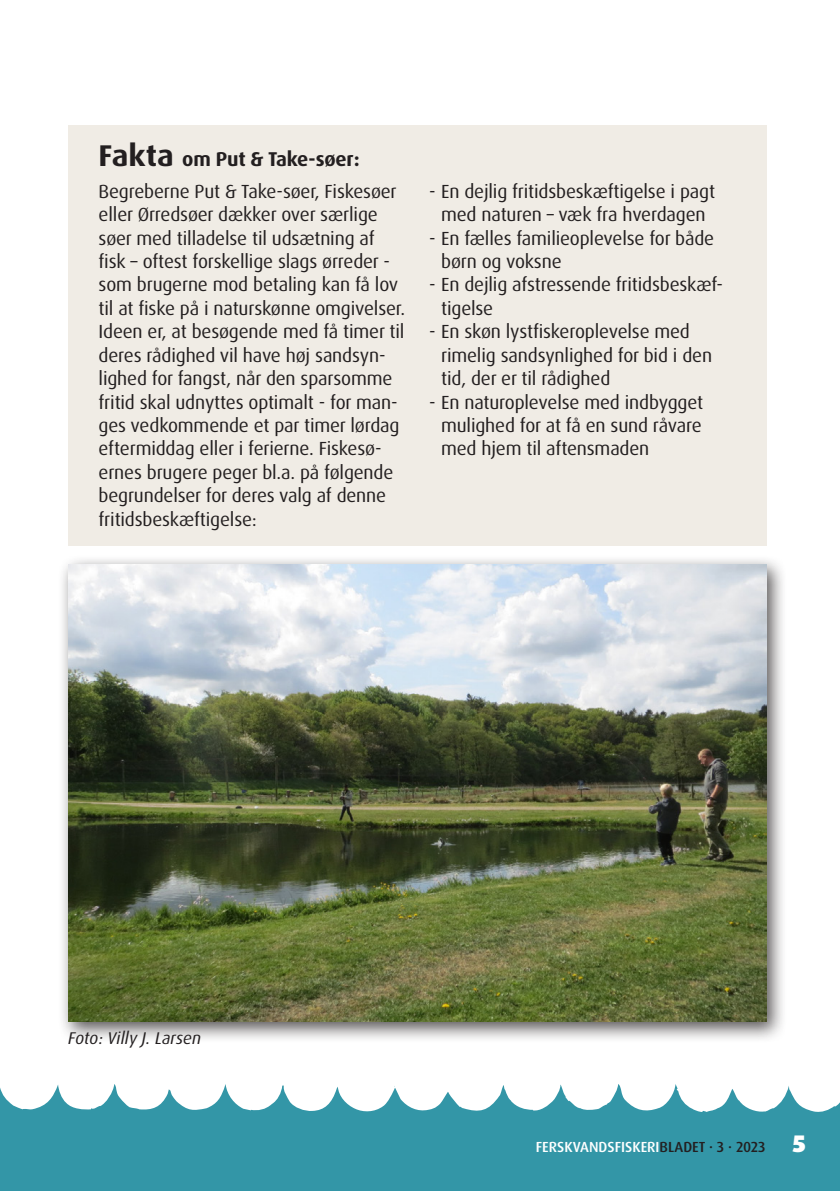
<style>
.page{position:relative;width:840px;height:1191px;background:#fff}
.page>*{position:absolute;margin:0;border:0;box-sizing:border-box;transform-origin:0 0}
.Alm__tekst_Overskrif{font:700 20px "Dax Pro";letter-spacing:-.01em;color:#231f20}
.Alm__tekst_Overskrif-2{font:19px/23.4px "Dax Pro";letter-spacing:-.01em;color:#231f20}
.Alm__tekst_Overskrif-3{font:italic 17px "Dax Pro";color:#231f20}
.Alm__tekst_Overskrif-4{font:500 14.6px "Dax Pro";color:#fff}
.s1{font-size:30px}
.s2{color:#231f20}
.s3{font-weight:900;font-size:24px}
</style>
<div class="page">
<svg style="left:0;top:1084px;width:839px;height:107px;fill:#3396a7"></svg>
<div style="left:68px;top:125px;width:697px;height:420px;background:#f0ece5"></div>
<div style="left:58px;top:555px;width:729px;height:488px;background:#231f20;opacity:.75"></div>
<img style="left:68px;top:565px;width:697px;height:457px">
<p class="Alm__tekst_Overskrif" style="left:99px;top:146px;width:262px"><span class="s1">Fakta</span> om Put &amp; Take-søer:</p>
<p class="Alm__tekst_Overskrif-2" style="left:99px;top:180px;width:308px">Begreberne Put &amp; Take-søer, Fiskesøer eller Ørredsøer dækker over særlige søer med tilladelse til udsætning af fisk – oftest forskellige slags ørreder - som brugerne mod betaling kan få lov til at fiske på i naturskønne omgivelser.</p>
<p class="Alm__tekst_Overskrif-2" style="left:99px;top:320px;width:307px">Ideen er, at besøgende med få timer til deres rådighed vil have høj sandsyn&shy;lighed for fangst, når den sparsomme fritid skal udnyttes optimalt - for man&shy;ges vedkommende et par timer lørdag eftermiddag eller i ferierne. Fiskesø&shy;ernes brugere peger bl.a. på følgende begrundelser for deres valg af denne fritidsbeskæftigelse:</p>
<p class="Alm__tekst_Overskrif-2" style="left:429px;top:180px;width:287px">- En dejlig fritidsbeskæftigelse i pagt</p>
<p class="Alm__tekst_Overskrif-2" style="left:441px;top:203px;width:266px">med naturen – væk fra hverdagen</p>
<p class="Alm__tekst_Overskrif-2" style="left:429px;top:226px;width:286px">- En fælles familieoplevelse for både</p>
<p class="Alm__tekst_Overskrif-2" style="left:441px;top:250px;width:122px">børn og voksne</p>
<p class="Alm__tekst_Overskrif-2" style="left:429px;top:273px;width:295px">- En dejlig afstressende fritidsbeskæf-</p>
<p class="Alm__tekst_Overskrif-2" style="left:441px;top:297px;width:54px">tigelse</p>
<p class="Alm__tekst_Overskrif-2" style="left:429px;top:320px;width:262px">- En skøn lystfiskeroplevelse med</p>
<p class="Alm__tekst_Overskrif-2" style="left:441px;top:343px;width:272px">rimelig sandsynlighed for bid i den</p>
<p class="Alm__tekst_Overskrif-2" style="left:441px;top:367px;width:171px">tid, der er til rådighed</p>
<p class="Alm__tekst_Overskrif-2" style="left:429px;top:390px;width:275px">- En naturoplevelse med indbygget</p>
<p class="Alm__tekst_Overskrif-2" style="left:441px;top:414px;width:262px">mulighed for at få en sund råvare</p>
<p class="Alm__tekst_Overskrif-2" style="left:441px;top:437px;width:209px">med hjem til aftensmaden</p>
<p class="Alm__tekst_Overskrif-3" style="left:68px;top:1027px;width:135px">Foto: Villy J. Larsen</p>
<p class="Alm__tekst_Overskrif-4" style="left:535px;top:1137px;width:271px">FERSKVANDSFISKERI<span class="s2">BLADET · 3 · 2023</span> <span class="s3">5</span></p>
</div>
